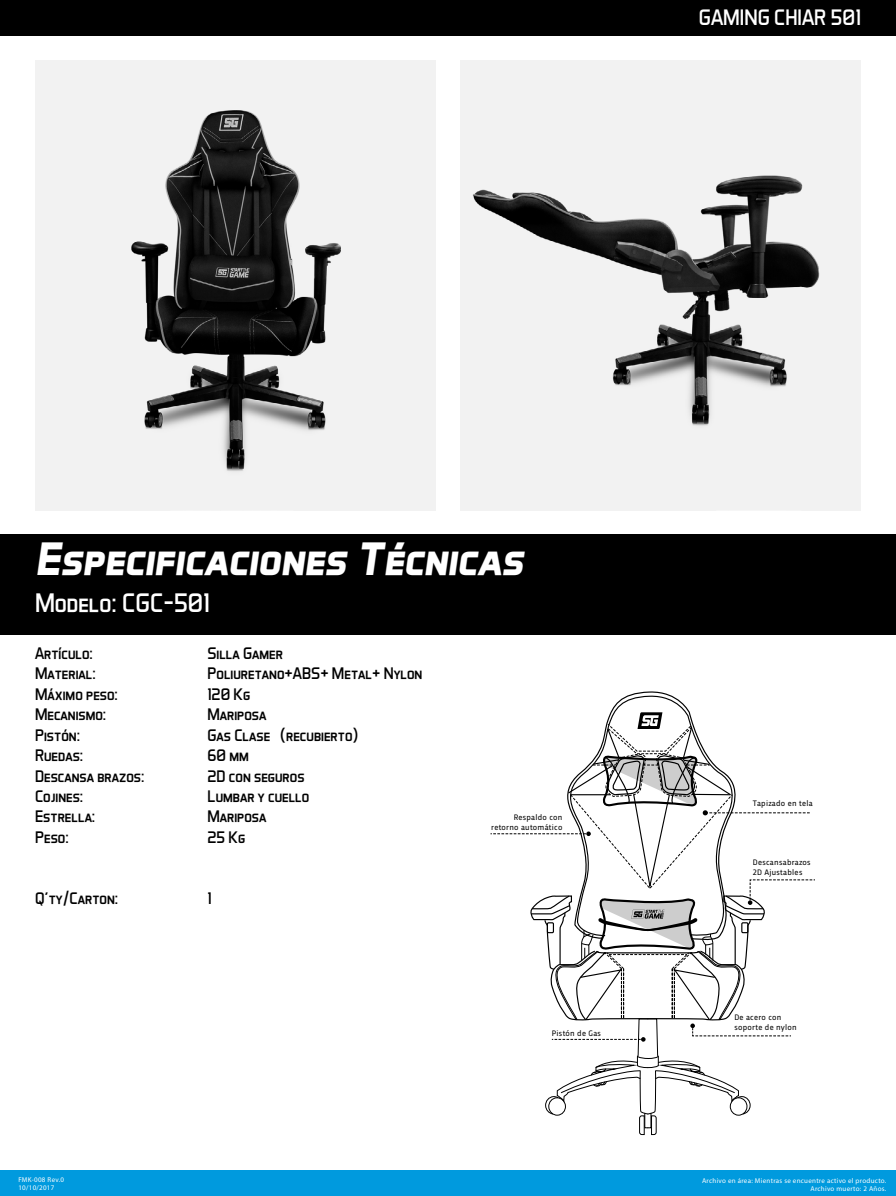
<style>
.page{position:relative;width:896px;height:1196px;background:#fff}
.page>*{position:absolute;margin:0;border:0;box-sizing:border-box;transform-origin:0 0}
.t1{font:italic 700 47.69px "Aero Matics Display";color:#fff}
.t2{font:27.21px "Aero Matics Display";color:#fff}
.t3{font:22.75px "Aero Matics Display";color:#fff}
.t4{font:17.06px "Aero Matics Display";color:#000}
.t5{font:8.31px/10px "Trasandina";letter-spacing:.03em;color:#000}
.t6{font:7px/7.9px "Myriad Pro";letter-spacing:.04em;color:#fff;text-align:right}
</style>
<div class="page">
<div style="left:0;top:1170px;width:896px;height:25px;background:#009ade"></div>
<div style="left:0;top:534px;width:896px;height:100px;background:#000"></div>
<div style="left:0;top:0;width:896px;height:35px;background:#000"></div>
<img style="left:35px;top:60px;width:401px;height:450px">
<img style="left:460px;top:60px;width:401px;height:450px">
<svg style="left:610px;top:691px;width:80px;height:21px"></svg>
<svg style="left:491px;top:712px;width:324px;height:423px"></svg>
<h3 class="t3" style="left:699px;top:4px;width:164px">GAMING CHIAR 501</h3>
<h1 class="t1" style="left:35px;top:530px;width:490px">Especificaciones Técnicas</h1>
<h2 class="t2" style="left:35px;top:586px;width:176px">Modelo: CGC-501</h2>
<p class="t4" style="left:35px;top:643px;width:59px">Artículo:</p>
<p class="t4" style="left:207px;top:643px;width:77px">Silla Gamer</p>
<p class="t4" style="left:35px;top:663px;width:62px">Material:</p>
<p class="t4" style="left:207px;top:663px;width:217px">Poliuretano+ABS+ Metal+ Nylon</p>
<p class="t4" style="left:35px;top:683px;width:84px">Máximo peso:</p>
<p class="t4" style="left:207px;top:683px;width:44px">120 Kg</p>
<p class="t4" style="left:35px;top:704px;width:73px">Mecanismo:</p>
<p class="t4" style="left:207px;top:704px;width:61px">Mariposa</p>
<p class="t4" style="left:35px;top:724px;width:46px">Pistón:</p>
<p class="t4" style="left:207px;top:724px;width:153px">Gas Clase (recubierto)</p>
<p class="t4" style="left:35px;top:745px;width:50px">Ruedas:</p>
<p class="t4" style="left:207px;top:745px;width:43px">60 mm</p>
<p class="t4" style="left:35px;top:765px;width:111px">Descansa brazos:</p>
<p class="t4" style="left:207px;top:765px;width:99px">2D con seguros</p>
<p class="t4" style="left:35px;top:786px;width:50px">Cojines:</p>
<p class="t4" style="left:207px;top:786px;width:104px">Lumbar y cuello</p>
<p class="t4" style="left:35px;top:806px;width:62px">Estrella:</p>
<p class="t4" style="left:207px;top:806px;width:61px">Mariposa</p>
<p class="t4" style="left:35px;top:826px;width:35px">Peso:</p>
<p class="t4" style="left:207px;top:826px;width:39px">25 Kg</p>
<p class="t4" style="left:35px;top:888px;width:85px">Q’ty/Carton:</p>
<p class="t4" style="left:207px;top:888px;width:6px">1</p>
<p class="t6" style="left:18px;top:1175px;width:47px;text-align:left">FMK-008 Rev.0<br>10/10/2017</p>
<p class="t5" style="left:491px;top:811px;width:73px;text-align:right">Respaldo con retorno automático</p>
<p class="t5" style="left:552px;top:1027px;width:51px">Pistón de Gas</p>
<p class="t5" style="left:753px;top:797px;width:61px">Tapizado en tela</p>
<p class="t5" style="left:753px;top:856px;width:59px">Descansabrazos<br>2D Ajustables</p>
<p class="t5" style="left:734px;top:1011px;width:64px">De acero con soporte de nylon</p>
<p class="t6" style="left:702px;top:1176px;width:186px">Archivo en área: Mientras se encuentre activo el producto.<br>Archivo muerto: 2 Años.</p>
</div>
